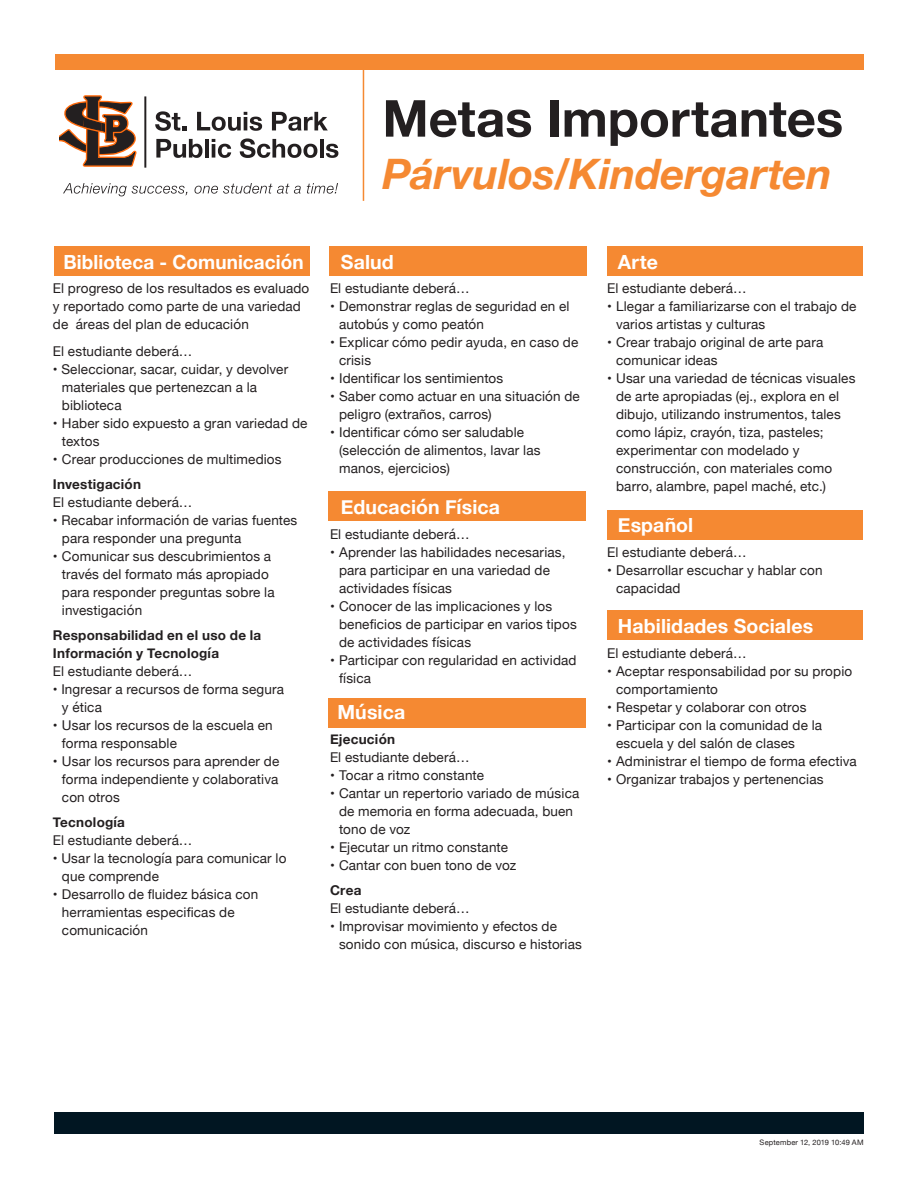
<style>
.page{position:relative;width:918px;height:1188px;background:#fff}
.page>*{position:absolute;margin:0;border:0;box-sizing:border-box;transform-origin:0 0}
.t1{font:700 51px "Helvetica Neue";letter-spacing:-.005em;color:#231f20}
.t2{font:italic 700 42px "Helvetica Neue";letter-spacing:-.005em;color:#f58932}
.t3{font:700 19.5px "Helvetica Neue";letter-spacing:.005em;color:#fff}
.t4{font:13.5px/18px "Helvetica Neue";letter-spacing:.01em;color:#231f20}
.t5{font:700 13.5px/18px "Helvetica Neue";letter-spacing:.015em;color:#231f20}
.t6{font:7.5px "Helvetica Neue";letter-spacing:.02em;color:#231f20}
</style>
<div class="page">
<div style="left:54px;top:1112px;width:810px;height:22px;background:#011622"></div>
<div style="left:54px;top:246px;width:256px;height:29px;background:#f58932"></div>
<div style="left:329px;top:246px;width:257px;height:29px;background:#f58932"></div>
<div style="left:608px;top:246px;width:255px;height:29px;background:#f58932"></div>
<div style="left:328px;top:492px;width:257px;height:29px;background:#f58932"></div>
<div style="left:328px;top:698px;width:257px;height:30px;background:#f58932"></div>
<div style="left:608px;top:511px;width:255px;height:29px;background:#f58932"></div>
<div style="left:608px;top:611px;width:255px;height:29px;background:#f58932"></div>
<svg style="left:63px;top:183px;width:124px;height:13px"></svg>
<svg style="left:195px;top:183px;width:106px;height:11px"></svg>
<svg style="left:307px;top:183px;width:31px;height:11px"></svg>
<svg style="left:155px;top:111px;width:31px;height:20px"></svg>
<svg style="left:197px;top:112px;width:65px;height:19px"></svg>
<svg style="left:272px;top:112px;width:56px;height:19px"></svg>
<svg style="left:156px;top:139px;width:46px;height:19px"></svg>
<hr style="left:205px;top:139px;width:4px;height:19px;background:#231f20">
<svg style="left:212px;top:139px;width:19px;height:19px"></svg>
<svg style="left:240px;top:138px;width:77px;height:20px"></svg>
<hr style="left:320px;top:139px;width:4px;height:19px;background:#231f20">
<svg style="left:326px;top:144px;width:12px;height:14px"></svg>
<svg style="left:59px;top:95px;width:78px;height:72px"></svg>
<hr style="left:144px;top:96px;width:2px;height:72px;background:#231f20">
<div style="left:55px;top:54px;width:809px;height:15px;background:#f58932"></div>
<hr style="left:363px;top:63px;width:1px;height:138px;background:#f58932">
<p class="t1" style="left:382px;top:78px;width:462px">Metas Importantes</p>
<p class="t2" style="left:382px;top:141px;width:451px">Párvulos/Kindergarten</p>
<p class="t3" style="left:63px;top:246px;width:242px">Biblioteca - Comunicación</p>
<p class="t4" style="left:53px;top:280px;width:258px">El progreso de los resultados es evaluado y reportado como parte de una variedad de áreas del plan de educación</p>
<p class="t4" style="left:53px;top:343px;width:141px">El estudiante deberá…</p>
<p class="t4" style="left:62px;top:361px;width:228px;text-indent:-9px">• Seleccionar, sacar, cuidar, y devolver materiales que pertenezcan a la biblioteca</p>
<p class="t4" style="left:62px;top:415px;width:247px;text-indent:-9px">• Haber sido expuesto a gran variedad de textos</p>
<p class="t4" style="left:53px;top:451px;width:230px">• Crear producciones de multimedios</p>
<p class="t5" style="left:53px;top:476px;width:90px">Investigación</p>
<p class="t4" style="left:53px;top:494px;width:141px">El estudiante deberá…</p>
<p class="t4" style="left:62px;top:512px;width:237px;text-indent:-9px">• Recabar información de varias fuentes para responder una pregunta</p>
<p class="t4" style="left:62px;top:548px;width:214px;text-indent:-9px">• Comunicar sus descubrimientos a través del formato más apropiado para responder preguntas sobre la investigación</p>
<p class="t5" style="left:53px;top:626px;width:210px">Responsabilidad en el uso de la<br>Información y Tecnología</p>
<p class="t4" style="left:53px;top:663px;width:141px">El estudiante deberá…</p>
<p class="t4" style="left:62px;top:681px;width:224px;text-indent:-9px">• Ingresar a recursos de forma segura y ética</p>
<p class="t4" style="left:62px;top:717px;width:212px;text-indent:-9px">• Usar los recursos de la escuela en forma responsable</p>
<p class="t4" style="left:62px;top:753px;width:219px;text-align:justify;text-indent:-9px">• Usar los recursos para aprender de forma independiente y colaborativa con otros</p>
<p class="t5" style="left:53px;top:813px;width:74px">Tecnología</p>
<p class="t4" style="left:53px;top:832px;width:141px">El estudiante deberá…</p>
<p class="t4" style="left:62px;top:850px;width:226px;text-indent:-9px">• Usar la tecnología para comunicar lo que comprende</p>
<p class="t4" style="left:62px;top:886px;width:198px;text-indent:-9px">• Desarrollo de fluidez básica con herramientas especificas de comunicación</p>
<p class="t3" style="left:341px;top:246px;width:54px">Salud</p>
<p class="t4" style="left:330px;top:280px;width:141px">El estudiante deberá…</p>
<p class="t4" style="left:339px;top:298px;width:232px;text-indent:-9px">• Demonstrar reglas de seguridad en el autobús y como peatón</p>
<p class="t4" style="left:339px;top:334px;width:241px;text-indent:-9px">• Explicar cómo pedir ayuda, en caso de crisis</p>
<p class="t4" style="left:330px;top:370px;width:175px">• Identificar los sentimientos</p>
<p class="t4" style="left:339px;top:388px;width:242px;text-indent:-9px">• Saber como actuar en una situación de peligro (extraños, carros)</p>
<p class="t4" style="left:339px;top:424px;width:203px;text-indent:-9px">• Identificar cómo ser saludable (selección de alimentos, lavar las manos, ejercicios)</p>
<p class="t3" style="left:341px;top:492px;width:161px">Educación Física</p>
<p class="t4" style="left:330px;top:526px;width:141px">El estudiante deberá…</p>
<p class="t4" style="left:339px;top:544px;width:228px;text-indent:-9px">• Aprender las habilidades necesarias, para participar en una variedad de actividades físicas</p>
<p class="t4" style="left:339px;top:598px;width:239px;text-indent:-9px">• Conocer de las implicaciones y los beneficios de participar en varios tipos de actividades físicas</p>
<p class="t4" style="left:339px;top:652px;width:239px;text-indent:-9px">• Participar con regularidad en actividad física</p>
<p class="t3" style="left:338px;top:697px;width:69px">Música</p>
<p class="t5" style="left:330px;top:731px;width:67px">Ejecución</p>
<p class="t4" style="left:330px;top:749px;width:141px">El estudiante deberá…</p>
<p class="t4" style="left:330px;top:767px;width:156px">• Tocar a ritmo constante</p>
<p class="t4" style="left:339px;top:785px;width:242px;text-indent:-9px">• Cantar un repertorio variado de música de memoria en forma adecuada, buen tono de voz</p>
<p class="t4" style="left:330px;top:839px;width:180px">• Ejecutar un ritmo constante</p>
<p class="t4" style="left:330px;top:857px;width:188px">• Cantar con buen tono de voz</p>
<p class="t5" style="left:330px;top:881px;width:33px">Crea</p>
<p class="t4" style="left:330px;top:900px;width:141px">El estudiante deberá…</p>
<p class="t4" style="left:339px;top:918px;width:244px;text-indent:-9px">• Improvisar movimiento y efectos de sonido con música, discurso e historias</p>
<p class="t3" style="left:618px;top:246px;width:41px">Arte</p>
<p class="t4" style="left:607px;top:280px;width:141px">El estudiante deberá…</p>
<p class="t4" style="left:616px;top:298px;width:242px;text-indent:-9px">• Llegar a familiarizarse con el trabajo de varios artistas y culturas</p>
<p class="t4" style="left:616px;top:334px;width:209px;text-indent:-9px">• Crear trabajo original de arte para comunicar ideas</p>
<p class="t4" style="left:616px;top:370px;width:241px;text-indent:-9px">• Usar una variedad de técnicas visuales de arte apropiadas (ej., explora en el dibujo, utilizando instrumentos, tales como lápiz, crayón, tiza, pasteles; experimentar con modelado y construcción, con materiales como barro, alambre, papel maché, etc.)</p>
<p class="t3" style="left:618px;top:510px;width:77px">Español</p>
<p class="t4" style="left:607px;top:544px;width:141px">El estudiante deberá…</p>
<p class="t4" style="left:616px;top:562px;width:208px;text-indent:-9px">• Desarrollar escuchar y hablar con capacidad</p>
<p class="t3" style="left:618px;top:611px;width:197px">Habilidades Sociales</p>
<p class="t4" style="left:607px;top:645px;width:141px">El estudiante deberá…</p>
<p class="t4" style="left:616px;top:663px;width:238px;text-indent:-9px">• Aceptar responsabilidad por su propio comportamiento</p>
<p class="t4" style="left:607px;top:699px;width:201px">• Respetar y colaborar con otros</p>
<p class="t4" style="left:616px;top:717px;width:207px;text-indent:-9px">• Participar con la comunidad de la escuela y del salón de clases</p>
<p class="t4" style="left:607px;top:753px;width:251px">• Administrar el tiempo de forma efectiva</p>
<p class="t4" style="left:607px;top:771px;width:218px">• Organizar trabajos y pertenencias</p>
<p class="t6" style="left:760px;top:1137px;width:105px">September 12, 2019 10:49 AM</p>
</div>
